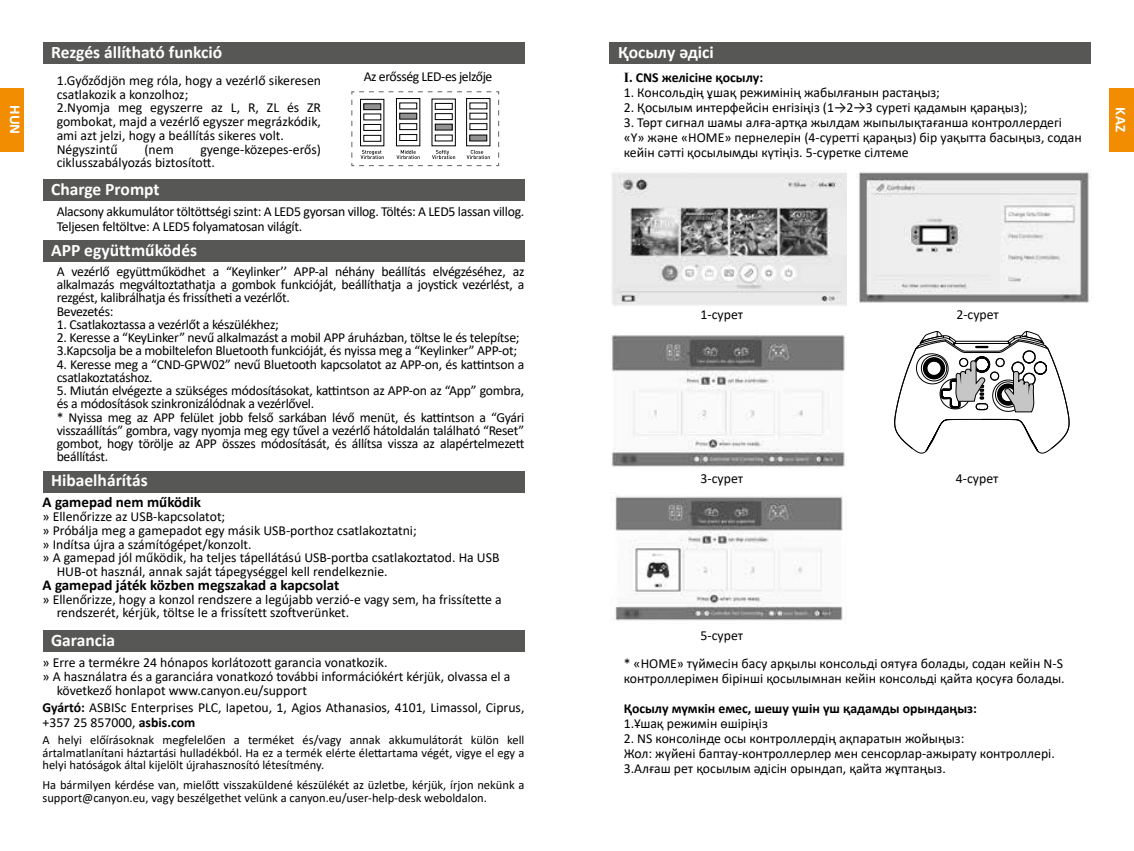
<style>
.page{position:relative;width:1134px;height:851px;background:#fff}
.page>*{position:absolute;margin:0;border:0;box-sizing:border-box;transform-origin:0 0}
.t1{font:700 17.5px "Calibri";color:#fff}
.t2{font:700 15px "Calibri";color:#000}
.t3{font:700 15px "Calibri";color:#fff}
.t4{font:13.75px/13.2px "Calibri";letter-spacing:-.01em;color:#000}
.t5{font:700 13.75px "Calibri";color:#000}
.t6{font:13.75px "Calibri";letter-spacing:-.03em;color:#000}
.t7{font:12.5px/12.5px "Calibri";color:#000;text-align:justify}
.s1{font-family:"Times New Roman"}
.s2{font-weight:700}
</style>
<div class="page">
<div style="left:1110px;top:88px;width:24px;height:63px;background:#f28c00"></div>
<div style="left:0;top:88px;width:23px;height:63px;background:#f28c00"></div>
<div style="left:43px;top:43px;width:481px;height:21px;background:#575756"></div>
<div style="left:43px;top:179px;width:481px;height:22px;background:#575756"></div>
<div style="left:43px;top:240px;width:481px;height:22px;background:#575756"></div>
<svg style="left:351px;top:91px;width:148px;height:75px"></svg>
<div style="left:43px;top:471px;width:481px;height:21px;background:#575756"></div>
<div style="left:43px;top:630px;width:481px;height:21px;background:#575756"></div>
<div style="left:609px;top:43px;width:482px;height:21px;background:#575756"></div>
<img style="left:611px;top:172px;width:235px;height:134px">
<img style="left:611px;top:335px;width:234px;height:132px">
<img style="left:614px;top:492px;width:229px;height:129px">
<img style="left:856px;top:172px;width:235px;height:131px">
<svg style="left:894px;top:331px;width:175px;height:122px"></svg>
<div style="left:978px;top:404px;width:8px;height:5px;background:#fff;border-radius:50%"></div>
<p class="t1" style="left:51px;top:40px;width:173px">Rezgés állítható funkció</p>
<p class="t1" style="left:618px;top:40px;width:97px">Қосылу әдісі</p>
<p class="t6" style="left:364px;top:67px;width:130px">Az erősség LED-es jelzője</p>
<p class="t5" style="left:624px;top:67px;width:141px"><span class="s1">Ⅰ</span>. CNS желісіне қосылу:</p>
<p class="t4" style="left:624px;top:85px;width:318px">1. Консольдің ұшақ режимінің жабылғанын растаңыз;</p>
<p class="t4" style="left:624px;top:100px;width:405px">2. Қосылым интерфейсін енгізіңіз (1→2→3 суреті қадамын қараңыз);</p>
<p class="t4" style="left:624px;top:114px;width:460px;line-height:15px">3. Төрт сигнал шамы алға-артқа жылдам жыпылықтағанша контроллердегі «Y» және «HOME» пернелерін (4-суретті қараңыз) бір уақытта басыңыз, содан кейін сәтті қосылымды күтіңіз. 5-суретке сілтеме</p>
<p class="t4" style="left:57px;top:73px;width:266px">1.Győződjön meg róla, hogy a vezérlő sikeresen csatlakozik a konzolhoz;<br>2.Nyomja meg egyszerre az L, R, ZL és ZR gombokat, majd a vezérlő egyszer megrázkódik, ami azt jelzi, hogy a beállítás sikeres volt.<br>Négyszintű</p>
<p class="t3" style="left:26px;top:105px;width:31px;rotate:90deg">HUN</p>
<p class="t3" style="left:1131px;top:107px;width:26px;rotate:90deg">KAZ</p>
<p class="t4" style="left:57px;top:142px;width:266px;text-indent:144px">gyenge-közepes-erős) ciklusszabályozás biztosított.</p>
<p class="t4" style="left:57px;top:203px;width:469px;line-height:15px">Alacsony akkumulátor töltöttségi szint: A LED5 gyorsan villog. Töltés: A LED5 lassan villog.<br>Teljesen feltöltve: A LED5 folyamatosan világít.</p>
<p class="t4" style="left:57px;top:264px;width:469px">A vezérlő együttműködhet a “Keylinker’’ APP-al néhány beállítás elvégzéséhez, az alkalmazás megváltoztathatja a gombok funkcióját, beállíthatja a joystick vezérlést, a rezgést, kalibrálhatja és frissítheti a vezérlőt.<br>Bevezetés:</p>
<p class="t4" style="left:57px;top:317px;width:224px">1. Csatlakoztassa a vezérlőt a készülékhez;</p>
<p class="t4" style="left:57px;top:330px;width:464px">2. Keresse a “KeyLinker” nevű alkalmazást a mobil APP áruházban, töltse le és telepítse;<br>3.Kapcsolja be a mobiltelefon Bluetooth funkcióját, és nyissa meg a “Keylinker” APP-ot;</p>
<p class="t4" style="left:57px;top:357px;width:469px">4. Keresse meg a “CND-GPW02” nevű Bluetooth kapcsolatot az APP-on, és kattintson a csatlakoztatáshoz.</p>
<p class="t4" style="left:57px;top:383px;width:469px">5. Miután elvégezte a szükséges módosításokat, kattintson az APP-on az “App” gombra, és a módosítások szinkronizálódnak a vezérlővel.<br>* Nyissa meg az APP felület jobb felső sarkában lévő menüt, és kattintson a “Gyári visszaállítás” gombra, vagy nyomja meg egy tűvel a vezérlő hátoldalán található “Reset” gombot, hogy törölje az APP összes módosítását, és állítsa vissza az alapértelmezett beállítást.</p>
<p class="t4" style="left:144px;top:142px;width:31px">(nem</p>
<p class="t1" style="left:51px;top:176px;width:110px">Charge Prompt</p>
<p class="t1" style="left:51px;top:237px;width:148px">APP együttműködés</p>
<p class="t4" style="left:956px;top:307px;width:44px">2-сурет</p>
<p class="t4" style="left:700px;top:307px;width:44px">1-сурет</p>
<p class="t1" style="left:51px;top:468px;width:98px">Hibaelhárítás</p>
<p class="t2" style="left:43px;top:491px;width:160px">A gamepad nem működik</p>
<p class="t4" style="left:43px;top:509px;width:184px">» Ellenőrizze az USB-kapcsolatot;</p>
<p class="t4" style="left:43px;top:523px;width:376px">» Próbálja meg a gamepadot egy másik USB-porthoz csatlakoztatni;</p>
<p class="t4" style="left:43px;top:537px;width:211px">» Indítsa újra a számítógépet/konzolt.</p>
<p class="t4" style="left:43px;top:550px;width:458px">» A gamepad jól működik, ha teljes tápellátású USB-portba csatlakoztatod. Ha USB</p>
<p class="t4" style="left:57px;top:564px;width:332px">HUB-ot használ, annak saját tápegységgel kell rendelkeznie.</p>
<p class="t2" style="left:43px;top:574px;width:298px">A gamepad játék közben megszakad a kapcsolat</p>
<p class="t4" style="left:57px;top:591px;width:447px;text-indent:-14px">» Ellenőrizze, hogy a konzol rendszere a legújabb verzió-e vagy sem, ha frissítette a rendszerét, kérjük, töltse le a frissített szoftverünket.</p>
<p class="t1" style="left:51px;top:627px;width:65px">Garancia</p>
<p class="t4" style="left:43px;top:655px;width:347px">» Erre a termékre 24 hónapos korlátozott garancia vonatkozik.</p>
<p class="t4" style="left:43px;top:669px;width:469px">» A használatra és a garanciára vonatkozó további információkért kérjük, olvassa el a</p>
<p class="t4" style="left:57px;top:683px;width:252px">következő honlapot www.canyon.eu/support</p>
<p class="t4" style="left:43px;top:699px;width:483px;line-height:15px"><span class="s2">Gyártó:</span> ASBISc Enterprises PLC, Iapetou, 1, Agios Athanasios, 4101, Limassol, Ciprus, +357 25 857000, <span class="s2">asbis.com</span></p>
<p class="t7" style="left:43px;top:733px;width:483px">A helyi előírásoknak megfelelően a terméket és/vagy annak akkumulátorát külön kell ártalmatlanítani háztartási hulladékból. Ha ez a termék elérte élettartama végét, vigye el egy a helyi hatóságok által kijelölt újrahasznosító létesítmény.</p>
<p class="t7" style="left:43px;top:778px;width:483px">Ha bármilyen kérdése van, mielőtt visszaküldené készülékét az üzletbe, kérjük, írjon nekünk a support@canyon.eu, vagy beszélgethet velünk a canyon.eu/user-help-desk weboldalon.</p>
<p class="t4" style="left:700px;top:471px;width:44px">3-сурет</p>
<p class="t4" style="left:700px;top:628px;width:44px">5-сурет</p>
<p class="t4" style="left:956px;top:471px;width:44px">4-сурет</p>
<p class="t4" style="left:624px;top:655px;width:442px;line-height:15px">* «HOME» түймесін басу арқылы консольді оятуға болады, содан кейін N-S контроллерімен бірінші қосылымнан кейін консольді қайта қосуға болады.</p>
<p class="t5" style="left:624px;top:698px;width:355px">Қосылу мүмкін емес, шешу үшін үш қадамды орындаңыз:</p>
<p class="t4" style="left:624px;top:716px;width:146px">1.Ұшақ режимін өшіріңіз</p>
<p class="t4" style="left:624px;top:730px;width:433px;line-height:15px">2. NS консолінде осы контроллердің ақпаратын жойыңыз:<br>Жол: жүйені баптау-контроллерлер мен сенсорлар-ажырату контроллері.<br>3.Алғаш рет қосылым әдісін орындап, қайта жұптаңыз.</p>
</div>
